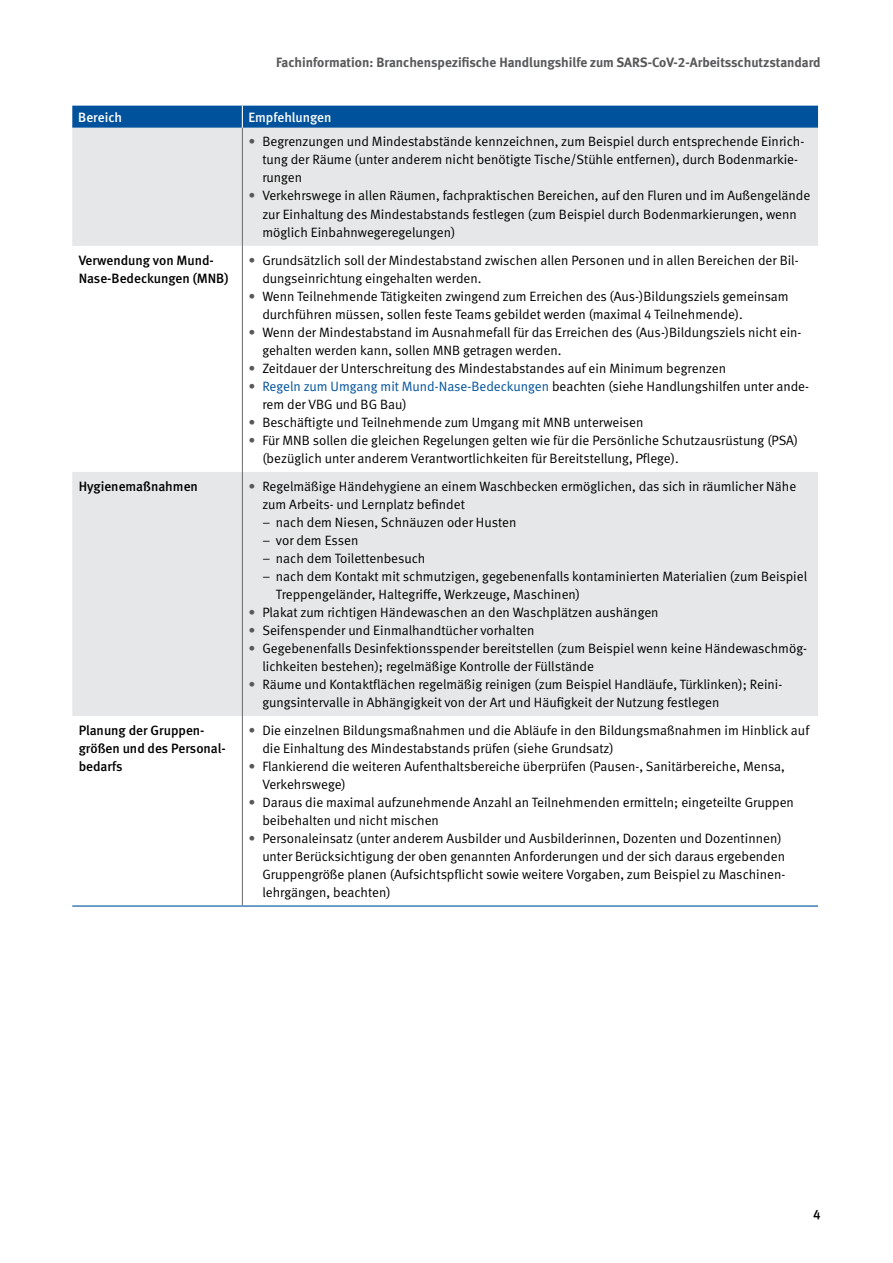
<style>
.page{position:relative;width:893px;height:1263px;background:#fff}
.page>*{position:absolute;margin:0;border:0;box-sizing:border-box;transform-origin:0 0}
.t1{font:13.5px/18px "DGUV Meta";color:#000}
.Tabellen_normal{font:500 13.5px/18px "DGUV Meta";color:#000}
.t2{font:700 13.5px "DGUV Meta";color:#58595b}
.Tabellenkopf{font:500 13.5px "DGUV Meta";color:#fff}
.s1{font-weight:700;color:#58595b}
.s2{color:#00529c}
</style>
<div class="page">
<div style="left:72px;top:128px;width:746px;height:118px;background:#e6e7e8"></div>
<div style="left:72px;top:472px;width:746px;height:244px;background:#e6e7e8"></div>
<div style="left:72px;top:106px;width:746px;height:22px;background:#00529c"></div>
<hr style="left:242px;top:128px;width:1px;height:118px;background:#676a6c">
<hr style="left:242px;top:246px;width:1px;height:226px;background:#676a6c">
<hr style="left:242px;top:472px;width:1px;height:244px;background:#676a6c">
<hr style="left:242px;top:716px;width:1px;height:189px;background:#676a6c">
<hr style="left:72px;top:905px;width:170px;height:2px;background:#00529c">
<hr style="left:242px;top:905px;width:576px;height:2px;background:#00529c">
<p class="t2" style="left:276px;top:54px;width:546px">Fachinformation: Branchenspezifische Handlungshilfe zum SARS-CoV-2-Arbeitsschutzstandard</p>
<p class="Tabellenkopf" style="left:78px;top:109px;width:45px">Bereich</p>
<p class="Tabellenkopf" style="left:248px;top:109px;width:85px">Empfehlungen</p>
<p class="t1" style="left:262px;top:133px;width:543px;text-indent:-14px"><span class="s1">•</span> Begrenzungen und Mindestabstände kennzeichnen, zum Beispiel durch entsprechende Einrich&shy;tung der Räume (unter anderem nicht benötigte Tische/Stühle entfernen), durch Bodenmarkie&shy;rungen</p>
<p class="t1" style="left:262px;top:187px;width:549px;text-indent:-14px"><span class="s1">•</span> Verkehrswege in allen Räumen, fachpraktischen Bereichen, auf den Fluren und im Außengelände zur Einhaltung des Mindestabstands festlegen (zum Beispiel durch Bodenmarkierungen, wenn möglich Einbahnwegeregelungen)</p>
<p class="Tabellen_normal" style="left:79px;top:251px;width:151px">Verwendung von Mund-<br>Nase-Bedeckungen (MNB)</p>
<p class="t1" style="left:262px;top:251px;width:538px;text-indent:-14px"><span class="s1">•</span> Grundsätzlich soll der Mindestabstand zwischen allen Personen und in allen Bereichen der Bil&shy;dungseinrichtung eingehalten werden.</p>
<p class="t1" style="left:262px;top:287px;width:528px;text-indent:-14px"><span class="s1">•</span> Wenn Teilnehmende Tätigkeiten zwingend zum Erreichen des (Aus-)Bildungsziels gemeinsam durchführen müssen, sollen feste Teams gebildet werden (maximal 4 Teilnehmende).</p>
<p class="t1" style="left:262px;top:323px;width:541px;text-indent:-14px"><span class="s1">•</span> Wenn der Mindestabstand im Ausnahmefall für das Erreichen des (Aus-)Bildungsziels nicht ein&shy;gehalten werden kann, sollen MNB getragen werden.</p>
<p class="t1" style="left:249px;top:359px;width:479px"><span class="s1">•</span> Zeitdauer der Unterschreitung des Mindestabstandes auf ein Minimum begrenzen</p>
<p class="t1" style="left:262px;top:377px;width:548px;text-indent:-14px"><span class="s1">•</span> <span class="s2">Regeln zum Umgang mit Mund-Nase-Bedeckungen</span> beachten (siehe Handlungshilfen unter ande&shy;rem der VBG und BG Bau)</p>
<p class="t1" style="left:249px;top:413px;width:396px"><span class="s1">•</span> Beschäftigte und Teilnehmende zum Umgang mit MNB unterweisen</p>
<p class="t1" style="left:262px;top:431px;width:537px;text-indent:-14px"><span class="s1">•</span> Für MNB sollen die gleichen Regelungen gelten wie für die Persönliche Schutzausrüstung (PSA) (bezüglich unter anderem Verantwortlichkeiten für Bereitstellung, Pflege).</p>
<p class="Tabellen_normal" style="left:79px;top:477px;width:121px">Hygienemaßnahmen</p>
<p class="t1" style="left:262px;top:477px;width:535px;text-indent:-14px"><span class="s1">•</span> Regelmäßige Händehygiene an einem Waschbecken ermöglichen, das sich in räumlicher Nähe zum Arbeits- und Lernplatz befindet</p>
<p class="t1" style="left:262px;top:513px;width:256px">– nach dem Niesen, Schnäuzen oder Husten</p>
<p class="t1" style="left:262px;top:531px;width:98px">– vor dem Essen</p>
<p class="t1" style="left:262px;top:549px;width:165px">– nach dem Toilettenbesuch</p>
<p class="t1" style="left:276px;top:567px;width:533px;text-indent:-14px">– nach dem Kontakt mit schmutzigen, gegebenenfalls kontaminierten Materialien (zum Beispiel<br>Treppengeländer, Haltegriffe, Werkzeuge, Maschinen)</p>
<p class="t1" style="left:249px;top:603px;width:411px"><span class="s1">•</span> Plakat zum richtigen Händewaschen an den Waschplätzen aushängen</p>
<p class="t1" style="left:249px;top:621px;width:287px"><span class="s1">•</span> Seifenspender und Einmalhandtücher vorhalten</p>
<p class="t1" style="left:262px;top:639px;width:546px;text-indent:-14px"><span class="s1">•</span> Gegebenenfalls Desinfektionsspender bereitstellen (zum Beispiel wenn keine Händewaschmög&shy;lichkeiten bestehen); regelmäßige Kontrolle der Füllstände</p>
<p class="t1" style="left:262px;top:675px;width:521px;text-indent:-14px"><span class="s1">•</span> Räume und Kontaktflächen regelmäßig reinigen (zum Beispiel Handläufe, Türklinken); Reini&shy;gungsintervalle in Abhängigkeit von der Art und Häufigkeit der Nutzung festlegen</p>
<p class="Tabellen_normal" style="left:79px;top:721px;width:149px">Planung der Gruppen&shy;größen und des Personal&shy;bedarfs</p>
<p class="t1" style="left:262px;top:721px;width:548px;text-indent:-14px"><span class="s1">•</span> Die einzelnen Bildungsmaßnahmen und die Abläufe in den Bildungsmaßnahmen im Hinblick auf die Einhaltung des Mindestabstands prüfen (siehe Grundsatz)</p>
<p class="t1" style="left:262px;top:757px;width:524px;text-indent:-14px"><span class="s1">•</span> Flankierend die weiteren Aufenthaltsbereiche überprüfen (Pausen-, Sanitärbereiche, Mensa,<br>Verkehrswege)</p>
<p class="t1" style="left:262px;top:793px;width:533px;text-indent:-14px"><span class="s1">•</span> Daraus die maximal aufzunehmende Anzahl an Teilnehmenden ermitteln; eingeteilte Gruppen beibehalten und nicht mischen</p>
<p class="t1" style="left:262px;top:829px;width:524px;text-indent:-14px"><span class="s1">•</span> Personaleinsatz (unter anderem Ausbilder und Ausbilderinnen, Dozenten und Dozentinnen) unter Berücksichtigung der oben genannten Anforderungen und der sich daraus ergebenden Gruppengröße planen (Aufsichtspflicht sowie weitere Vorgaben, zum Beispiel zu Maschinen&shy;lehrgängen, beachten)</p>
<p class="Tabellen_normal" style="left:813px;top:1206px;width:9px">4</p>
</div>
